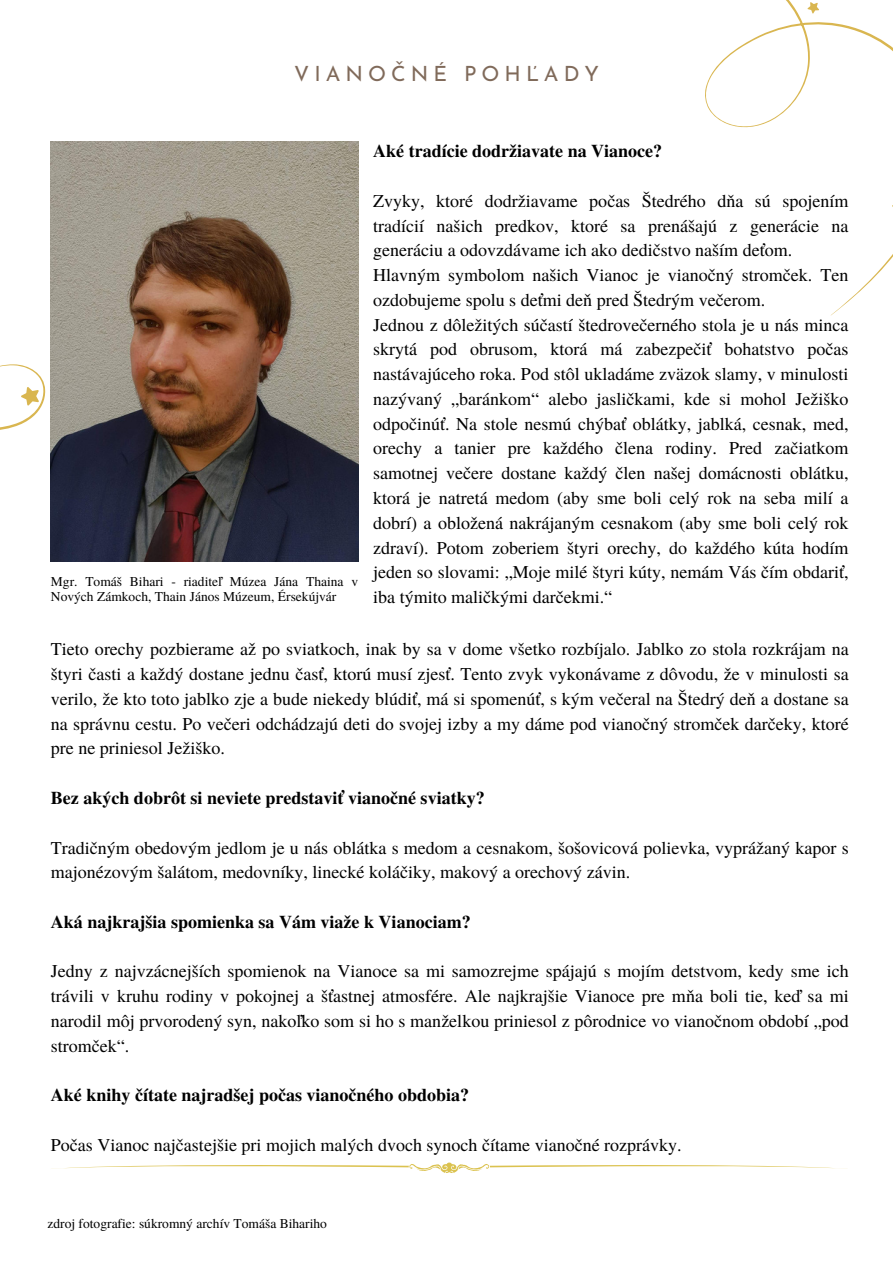
<style>
.page{position:relative;width:893px;height:1264px;background:#fff}
.page>*{position:absolute;margin:0;border:0;box-sizing:border-box;transform-origin:0 0}
.t1{font:21px "Josefin Sans";letter-spacing:.24em;color:#806a5a}
.t2{font:18px/24.8px "Te X Gyre Termes";color:#000}
.t3{font:700 18px "Te X Gyre Termes";color:#000}
.t4{font:13.5px/14.7px "Te X Gyre Termes";color:#000}
</style>
<div class="page">
<svg style="left:705px;top:0;width:187px;height:315px"></svg>
<svg style="left:891px;top:201px;width:1px;height:15px"></svg>
<svg style="left:807px;top:2px;width:12px;height:12px"></svg>
<img style="left:51px;top:142px;width:307px;height:419px">
<svg style="left:0;top:364px;width:46px;height:66px"></svg>
<svg style="left:51px;top:1162px;width:796px;height:11px"></svg>
<h2 class="t1" style="left:294px;top:66px;width:306px">VIANOČNÉ POHĽADY</h2>
<h3 class="t4" style="left:51px;top:573px;width:309px">Mgr. Tomáš Bihari - riaditeľ Múzea Jána Thaina v<br>Nových Zámkoch, Thain János Múzeum, Érsekújvár</h3>
<p class="t3" style="left:373px;top:137px;width:290px">Aké tradície dodržiavate na Vianoce?</p>
<h1 class="t2" style="left:373px;top:187px;width:477px">Zvyky, ktoré dodržiavame počas Štedrého dňa sú spojením tradícií našich predkov, ktoré sa prenášajú z generácie na generáciu a odovzdávame ich ako dedičstvo naším deťom.<br>Hlavným symbolom našich Vianoc je vianočný stromček. Ten ozdobujeme spolu s deťmi deň pred Štedrým večerom.<br>Jednou z dôležitých súčastí štedrovečerného stola je u nás minca skrytá pod obrusom, ktorá má zabezpečiť bohatstvo počas nastávajúceho roka. Pod stôl ukladáme zväzok slamy, v minulosti nazývaný „baránkom“ alebo jasličkami, kde si mohol Ježiško odpočinúť. Na stole nesmú chýbať oblátky, jablká, cesnak, med, orechy a tanier pre každého člena rodiny. Pred začiatkom samotnej večere dostane každý člen našej domácnosti oblátku, ktorá je natretá medom (aby sme boli celý rok na seba milí a dobrí) a obložená nakrájaným cesnakom (aby sme boli celý rok zdraví). Potom zoberiem štyri orechy, do každého kúta hodím jeden so slovami: „Moje milé štyri kúty, nemám Vás čím obdariť, iba týmito maličkými darčekmi.“</h1>
<p class="t2" style="left:51px;top:636px;width:799px;text-align:justify">Tieto orechy pozbierame až po sviatkoch, inak by sa v dome všetko rozbíjalo. Jablko zo stola rozkrájam na štyri časti a každý dostane jednu časť, ktorú musí zjesť. Tento zvyk vykonávame z dôvodu, že v minulosti sa verilo, že kto toto jablko zje a bude niekedy blúdiť, má si spomenúť, s kým večeral na Štedrý deň a dostane sa na správnu cestu. Po večeri odchádzajú deti do svojej izby a my dáme pod vianočný stromček darčeky, ktoré pre ne priniesol Ježiško.</p>
<h3 class="t3" style="left:51px;top:783px;width:435px">Bez akých dobrôt si neviete predstaviť vianočné sviatky?</h3>
<h2 class="t2" style="left:51px;top:834px;width:799px">Tradičným obedovým jedlom je u nás oblátka s medom a cesnakom, šošovicová polievka, vyprážaný kapor s majonézovým šalátom, medovníky, linecké koláčiky, makový a orechový závin.</h2>
<h3 class="t3" style="left:51px;top:907px;width:421px">Aká najkrajšia spomienka sa Vám viaže k Vianociam?</h3>
<h2 class="t2" style="left:51px;top:958px;width:799px;text-align:justify">Jedny z najvzácnejších spomienok na Vianoce sa mi samozrejme spájajú s mojím detstvom, kedy sme ich trávili v kruhu rodiny v pokojnej a šťastnej atmosfére. Ale najkrajšie Vianoce pre mňa boli tie, keď sa mi narodil môj prvorodený syn, nakoľko som si ho s manželkou priniesol z pôrodnice vo vianočnom období „pod stromček“.</h2>
<h3 class="t3" style="left:51px;top:1080px;width:420px">Aké knihy čítate najradšej počas vianočného obdobia?</h3>
<h2 class="t2" style="left:51px;top:1131px;width:632px">Počas Vianoc najčastejšie pri mojich malých dvoch synoch čítame vianočné rozprávky.</h2>
<p class="t4" style="left:47px;top:1215px;width:281px">zdroj fotografie: súkromný archív Tomáša Bihariho</p>
</div>
